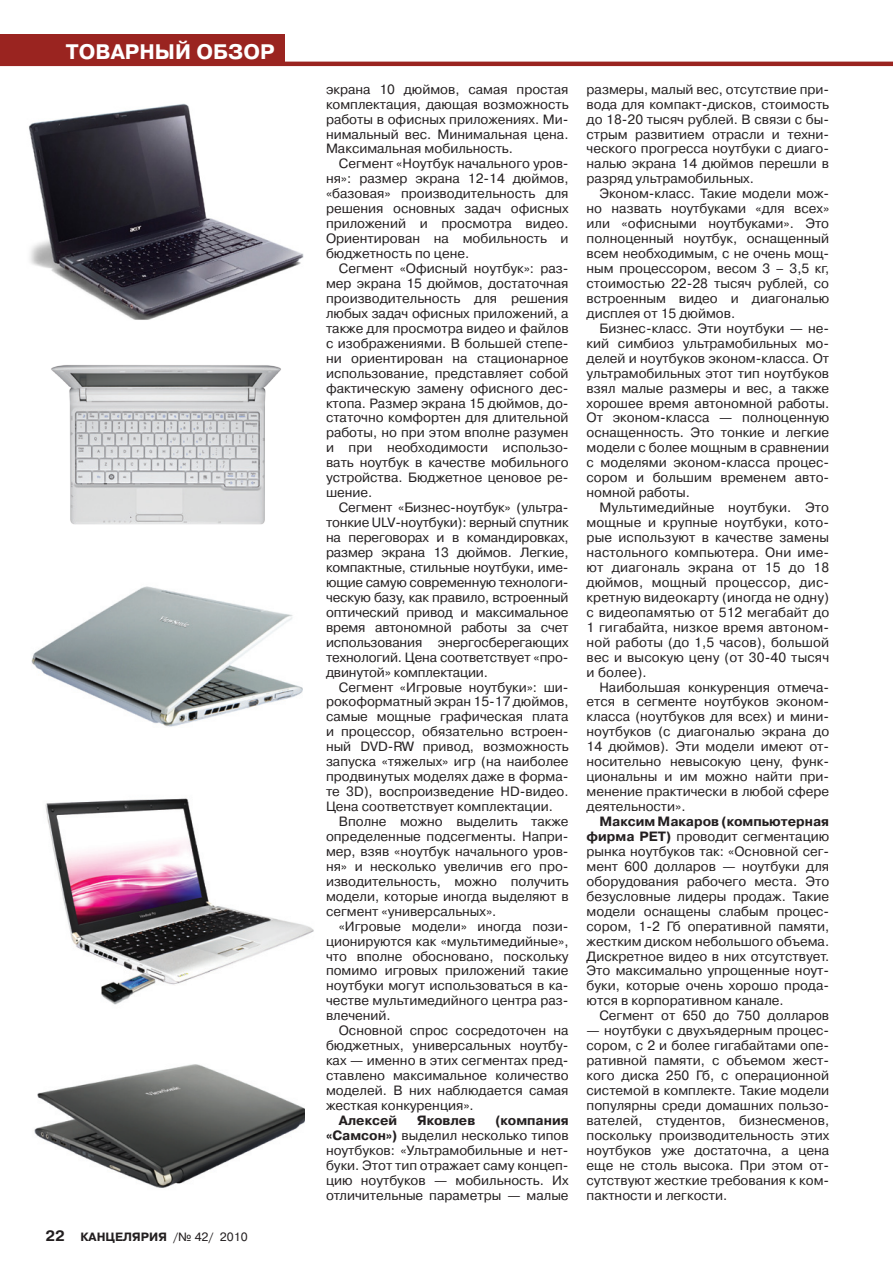
<style>
.page{position:relative;width:893px;height:1263px;background:#fff}
.page>*{position:absolute;margin:0;border:0;box-sizing:border-box;transform-origin:0 0}
.t1{font:700 21px "Pragmatica C";color:#fff}
.osnovn_texst{font:13.5px/15px "Pragmatica C";color:#231f20;text-align:justify}
.osnovn_texst-2{font:700 13.5px "Pragmatica C";color:#231f20}
.t2{font:700 12px "Pragmatica C";color:#231f20}
.s1{font-size:15px}
.s2{font-weight:400}
.s3{font-weight:700}
</style>
<div class="page">
<div style="left:0;top:34px;width:285px;height:30px;background:#9a2420"></div>
<hr style="left:0;top:62px;width:893px;height:4px;background:#9a2420">
<img style="left:45px;top:798px;width:269px;height:207px">
<img style="left:34px;top:1064px;width:271px;height:124px">
<img style="left:51px;top:365px;width:230px;height:160px">
<img style="left:31px;top:586px;width:272px;height:141px">
<img style="left:29px;top:103px;width:275px;height:217px">
<h1 class="t1" style="left:66px;top:40px;width:211px">ТОВАРНЫЙ ОБЗОР</h1>
<p class="t2" style="left:46px;top:1231px;width:204px"><span class="s1">22</span> КАНЦЕЛЯРИЯ <span class="s2">/№ 42/ 2010</span></p>
<p class="osnovn_texst" style="left:326px;top:82px;width:244px">экрана 10 дюймов, самая простая комплектация, дающая возможность работы в офисных приложениях. Ми&shy;нимальный вес. Минимальная цена.<br>Максимальная мобильность.</p>
<p class="osnovn_texst" style="left:326px;top:156px;width:244px;text-indent:13px">Сегмент «Ноутбук начального уров&shy;ня»: размер экрана 12-14 дюймов, «базовая» производительность для решения основных задач офисных приложений и просмотра видео.<br>Ориентирован на мобильность и бюджетность по цене.</p>
<p class="osnovn_texst" style="left:326px;top:261px;width:244px;text-indent:13px">Сегмент «Офисный ноутбук»: раз&shy;мер экрана 15 дюймов, достаточная производительность для решения любых задач офисных приложений, а также для просмотра видео и файлов с изображениями. В большей степе&shy;ни ориентирован на стационарное использование, представляет собой фактическую замену офисного дес&shy;ктопа. Размер экрана 15 дюймов, до&shy;статочно комфортен для длительной работы, но при этом вполне разумен и при необходимости использо&shy;вать ноутбук в качестве мобильного устройства. Бюджетное ценовое ре&shy;шение.</p>
<p class="osnovn_texst" style="left:326px;top:500px;width:244px;text-indent:13px">Сегмент «Бизнес-ноутбук» (ультра&shy;тонкие ULV-ноутбуки): верный спутник на переговорах и в командировках, размер экрана 13 дюймов. Легкие, компактные, стильные ноутбуки, име&shy;ющие самую современную технологи&shy;ческую базу, как правило, встроенный оптический привод и максимальное время автономной работы за счет использования энергосберегающих технологий. Цена соответствует «про&shy;двинутой» комплектации.</p>
<p class="osnovn_texst" style="left:326px;top:679px;width:244px;text-indent:13px">Сегмент «Игровые ноутбуки»: ши&shy;рокоформатный экран 15-17 дюймов, самые мощные графическая плата и процессор, обязательно встроен&shy;ный DVD-RW привод, возможность запуска «тяжелых» игр (на наиболее продвинутых моделях даже в форма&shy;те 3D), воспроизведение HD-видео.<br>Цена соответствует комплектации.</p>
<p class="osnovn_texst" style="left:326px;top:814px;width:244px;text-indent:13px">Вполне можно выделить также определенные подсегменты. Напри&shy;мер, взяв «ноутбук начального уров&shy;ня» и несколько увеличив его про&shy;изводительность, можно получить модели, которые иногда выделяют в сегмент «универсальных».</p>
<p class="osnovn_texst" style="left:326px;top:918px;width:244px;text-indent:13px">«Игровые модели» иногда пози&shy;ционируются как «мультимедийные», что вполне обосновано, поскольку помимо игровых приложений такие ноутбуки могут использоваться в ка&shy;честве мультимедийного центра раз&shy;влечений.</p>
<p class="osnovn_texst" style="left:326px;top:1023px;width:244px;text-indent:13px">Основной спрос сосредоточен на бюджетных, универсальных ноутбу&shy;ках — именно в этих сегментах пред&shy;ставлено максимальное количество моделей. В них наблюдается самая жесткая конкуренция».</p>
<p class="osnovn_texst-2" style="left:339px;top:1113px;width:60px">Алексей</p>
<p class="osnovn_texst-2" style="left:417px;top:1113px;width:60px">Яковлев</p>
<p class="osnovn_texst" style="left:326px;top:1113px;width:244px;text-indent:169px"><span class="s3">(компания «Самсон»)</span> выделил несколько типов ноутбуков: «Ультрамобильные и нет&shy;буки. Этот тип отражает саму концеп&shy;цию ноутбуков — мобильность. Их отличительные параметры — малые</p>
<p class="osnovn_texst" style="left:587px;top:82px;width:244px">размеры, малый вес, отсутствие при&shy;вода для компакт-дисков, стоимость до 18-20 тысяч рублей. В связи с бы&shy;стрым развитием отрасли и техни&shy;ческого прогресса ноутбуки с диаго&shy;налью экрана 14 дюймов перешли в разряд ультрамобильных.</p>
<p class="osnovn_texst" style="left:587px;top:186px;width:244px;text-indent:13px">Эконом-класс. Такие модели мож&shy;но назвать ноутбуками «для всех» или «офисными ноутбуками». Это полноценный ноутбук, оснащенный всем необходимым, с не очень мощ&shy;ным процессором, весом 3 – 3,5 кг, стоимостью 22-28 тысяч рублей, со встроенным видео и диагональю дисплея от 15 дюймов.</p>
<p class="osnovn_texst" style="left:587px;top:321px;width:244px;text-indent:13px">Бизнес-класс. Эти ноутбуки — не&shy;кий симбиоз ультрамобильных мо&shy;делей и ноутбуков эконом-класса. От ультрамобильных этот тип ноутбуков взял малые размеры и вес, а также хорошее время автономной работы.<br>От эконом-класса — полноценную оснащенность. Это тонкие и легкие модели с более мощным в сравнении с моделями эконом-класса процес&shy;сором и большим временем авто&shy;номной работы.</p>
<p class="osnovn_texst" style="left:587px;top:500px;width:244px;text-indent:13px">Мультимедийные ноутбуки. Это мощные и крупные ноутбуки, кото&shy;рые используют в качестве замены настольного компьютера. Они име&shy;ют диагональ экрана от 15 до 18 дюймов, мощный процессор, дис&shy;кретную видеокарту (иногда не одну) с видеопамятью от 512 мегабайт до 1 гигабайта, низкое время автоном&shy;ной работы (до 1,5 часов), большой вес и высокую цену (от 30-40 тысяч и более).</p>
<p class="osnovn_texst" style="left:587px;top:679px;width:244px;text-indent:13px">Наибольшая конкуренция отмеча&shy;ется в сегменте ноутбуков эконом&shy;класса (ноутбуков для всех) и мини&shy;ноутбуков (с диагональю экрана до 14 дюймов). Эти модели имеют от&shy;носительно невысокую цену, функ&shy;циональны и им можно найти при&shy;менение практически в любой сфере деятельности».</p>
<p class="osnovn_texst" style="left:587px;top:814px;width:244px;text-indent:13px"><span class="s3">Максим Макаров (компьютерная фирма РЕТ)</span> проводит сегментацию рынка ноутбуков так: «Основной сег&shy;мент 600 долларов — ноутбуки для оборудования рабочего места. Это безусловные лидеры продаж. Такие модели оснащены слабым процес&shy;сором, 1-2 Гб оперативной памяти, жестким диском небольшого объема.<br>Дискретное видео в них отсутствует.<br>Это максимально упрощенные ноут&shy;буки, которые очень хорошо прода&shy;ются в корпоративном канале.</p>
<p class="osnovn_texst" style="left:599px;top:1008px;width:231px">Сегмент от 650 до 750 долларов</p>
<p class="osnovn_texst" style="left:587px;top:1023px;width:244px">— ноутбуки с двухъядерным процес&shy;сором, с 2 и более гигабайтами опе&shy;ративной памяти, с объемом жест&shy;кого диска 250 Гб, с операционной системой в комплекте. Такие модели популярны среди домашних пользо&shy;вателей, студентов, бизнесменов, поскольку производительность этих ноутбуков уже достаточна, а цена еще не столь высока. При этом от&shy;сутствуют жесткие требования к ком&shy;пактности и легкости.</p>
</div>
